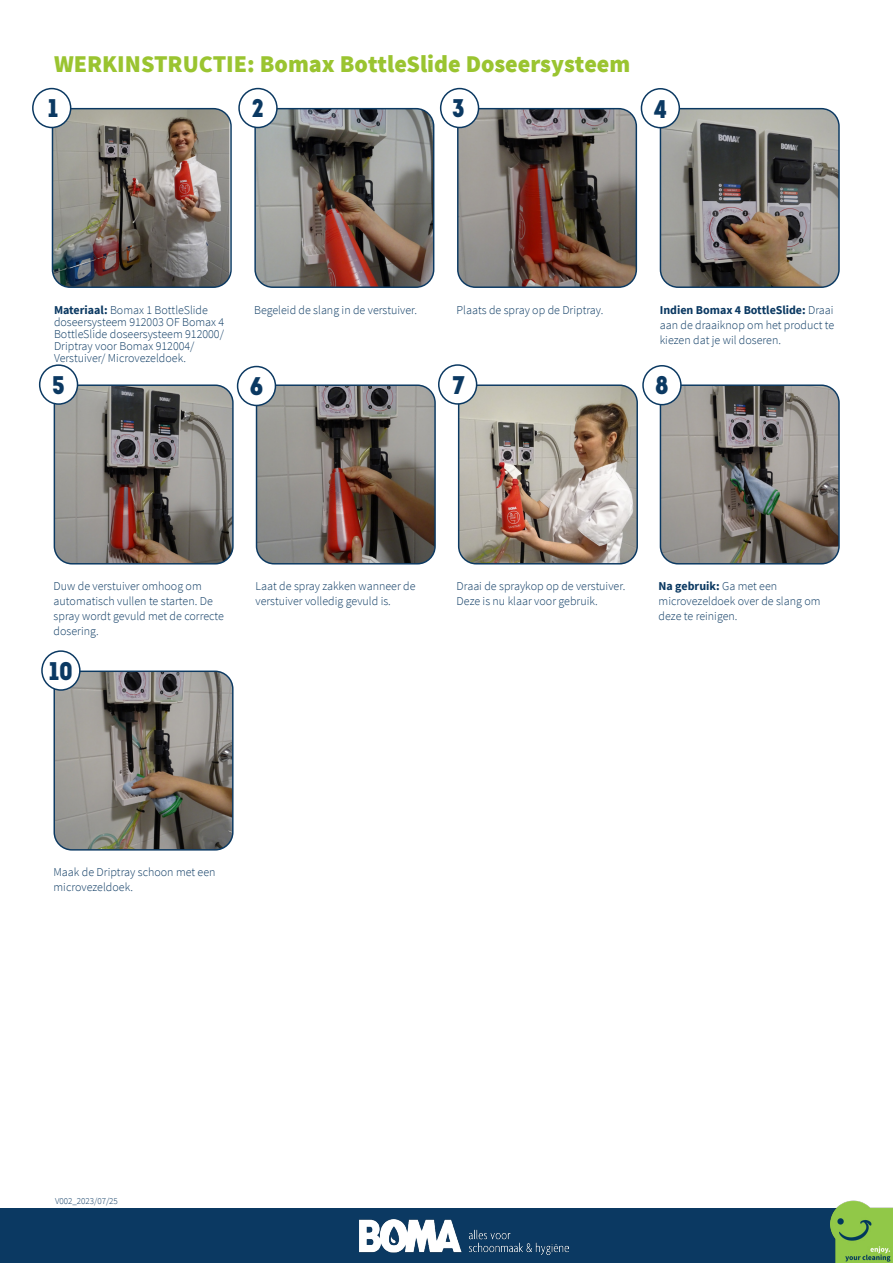
<style>
.page{position:relative;width:893px;height:1263px;background:#fff}
.page>*{position:absolute;margin:0;border:0;box-sizing:border-box;transform-origin:0 0}
.Titel{font:25.5px "Intro Cond Black Free";color:#0b3962}
.Alinea{font:900 24px "Source Sans Pro";color:#9ac430}
.Titel-2{font:300 12px/15px "Source Sans Pro";color:#0b3962}
.Titel-3{font:300 9px "Source Sans Pro";color:#0b3962}
.s1{font-weight:700}
</style>
<div class="page">
<img style="left:52px;top:109px;width:178px;height:178px">
<div style="left:52px;top:108px;width:180px;height:180px;border:1px solid #0b3962;border-radius:18px"></div>
<img style="left:256px;top:109px;width:178px;height:178px">
<div style="left:254px;top:108px;width:180px;height:180px;border:1px solid #0b3962;border-radius:18px"></div>
<img style="left:458px;top:109px;width:178px;height:178px">
<div style="left:457px;top:108px;width:180px;height:180px;border:1px solid #0b3962;border-radius:18px"></div>
<img style="left:256px;top:386px;width:179px;height:178px">
<div style="left:256px;top:384px;width:180px;height:180px;border:1px solid #0b3962;border-radius:18px"></div>
<img style="left:459px;top:386px;width:178px;height:178px">
<div style="left:458px;top:384px;width:180px;height:180px;border:1px solid #0b3962;border-radius:18px"></div>
<img style="left:660px;top:386px;width:179px;height:178px">
<div style="left:660px;top:384px;width:180px;height:180px;border:1px solid #0b3962;border-radius:18px"></div>
<img style="left:54px;top:672px;width:178px;height:178px">
<div style="left:54px;top:670px;width:180px;height:180px;border:1px solid #0b3962;border-radius:18px"></div>
<div style="left:33px;top:89px;width:38px;height:38px;background:#fff;border-radius:50%"></div>
<div style="left:32px;top:88px;width:39px;height:40px;border:2px solid #0b3962;border-radius:50%"></div>
<div style="left:239px;top:89px;width:38px;height:38px;background:#fff;border-radius:50%"></div>
<div style="left:238px;top:88px;width:40px;height:40px;border:2px solid #0b3962;border-radius:50%"></div>
<div style="left:441px;top:89px;width:37px;height:38px;background:#fff;border-radius:50%"></div>
<div style="left:440px;top:88px;width:39px;height:40px;border:2px solid #0b3962;border-radius:50%"></div>
<div style="left:238px;top:366px;width:37px;height:39px;background:#fff;border-radius:50%"></div>
<div style="left:237px;top:366px;width:39px;height:40px;border:2px solid #0b3962;border-radius:50%"></div>
<div style="left:439px;top:365px;width:38px;height:39px;background:#fff;border-radius:50%"></div>
<div style="left:438px;top:364px;width:39px;height:41px;border:2px solid #0b3962;border-radius:50%"></div>
<div style="left:643px;top:366px;width:38px;height:39px;background:#fff;border-radius:50%"></div>
<div style="left:642px;top:365px;width:40px;height:40px;border:2px solid #0b3962;border-radius:50%"></div>
<div style="left:42px;top:651px;width:38px;height:39px;background:#fff;border-radius:50%"></div>
<div style="left:41px;top:650px;width:40px;height:41px;border:2px solid #0b3962;border-radius:50%"></div>
<img style="left:660px;top:109px;width:178px;height:178px">
<div style="left:660px;top:108px;width:180px;height:180px;border:1px solid #0b3962;border-radius:18px"></div>
<div style="left:641px;top:89px;width:38px;height:39px;background:#fff;border-radius:50%"></div>
<div style="left:641px;top:88px;width:39px;height:40px;border:2px solid #0b3962;border-radius:50%"></div>
<div style="left:0;top:1208px;width:893px;height:55px;background:#0b3962"></div>
<img style="left:359px;top:1219px;width:209px;height:35px">
<img style="left:830px;top:1200px;width:63px;height:63px">
<img style="left:54px;top:386px;width:179px;height:178px">
<div style="left:54px;top:384px;width:180px;height:180px;border:1px solid #0b3962;border-radius:18px"></div>
<div style="left:40px;top:365px;width:38px;height:39px;background:#fff;border-radius:50%"></div>
<div style="left:39px;top:364px;width:39px;height:41px;border:2px solid #0b3962;border-radius:50%"></div>
<p class="Alinea" style="left:54px;top:49px;width:578px">WERKINSTRUCTIE: Bomax BottleSlide Doseersysteem</p>
<p class="Titel" style="left:48px;top:91px;width:12px">1</p>
<p class="Titel" style="left:252px;top:91px;width:14px">2</p>
<p class="Titel" style="left:452px;top:91px;width:14px">3</p>
<p class="Titel" style="left:654px;top:91px;width:15px">4</p>
<p class="Titel" style="left:657px;top:91px;width:15px">6</p>
<p class="Titel-2" style="left:54px;top:304px;width:172px;line-height:12px"><span class="s1">Materiaal:</span> Bomax 1 BottleSlide doseersysteem 912003 OF Bomax 4<br>BottleSlide doseersysteem 912000/<br>Driptray voor Bomax 912004/<br>Verstuiver/ Microvezeldoek.</p>
<p class="Titel-2" style="left:254px;top:302px;width:164px">Begeleid de slang in de verstuiver.</p>
<p class="Titel-2" style="left:457px;top:302px;width:149px">Plaats de spray op de Driptray.</p>
<p class="Titel-2" style="left:660px;top:302px;width:176px;text-align:justify"><span class="s1">Indien Bomax 4 BottleSlide:</span> Draai aan de draaiknop om het product te kiezen dat je wil doseren.</p>
<p class="Titel" style="left:52px;top:368px;width:14px">5</p>
<p class="Titel" style="left:250px;top:369px;width:15px">6</p>
<p class="Titel" style="left:452px;top:368px;width:14px">7</p>
<p class="Titel" style="left:655px;top:368px;width:15px">8</p>
<p class="Titel-2" style="left:54px;top:579px;width:172px">Duw de verstuiver omhoog om automatisch vullen te starten. De spray wordt gevuld met de correcte dosering.</p>
<p class="Titel" style="left:49px;top:654px;width:26px">10</p>
<p class="Titel-2" style="left:256px;top:579px;width:161px">Laat de spray zakken wanneer de verstuiver volledig gevuld is.</p>
<p class="Titel-2" style="left:457px;top:579px;width:170px">Draai de spraykop op de verstuiver.<br>Deze is nu klaar voor gebruik.</p>
<p class="Titel-2" style="left:659px;top:579px;width:163px"><span class="s1">Na gebruik:</span> Ga met een microvezeldoek over de slang om deze te reinigen.</p>
<p class="Titel-2" style="left:54px;top:865px;width:164px">Maak de Driptray schoon met een microvezeldoek.</p>
<p class="Titel-3" style="left:55px;top:1195px;width:64px">V002_2023/07/25</p>
</div>
